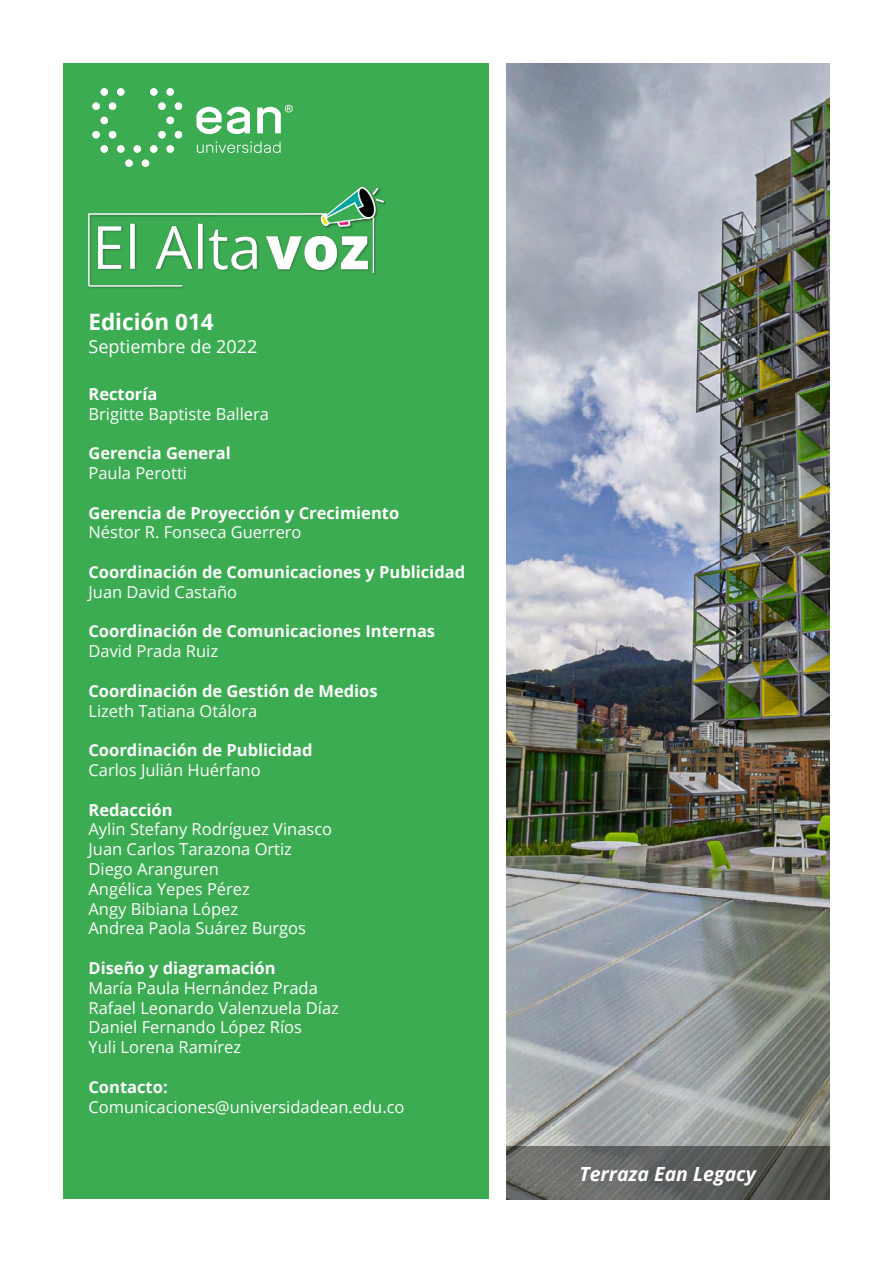
<style>
.page{position:relative;width:893px;height:1263px;background:#fff}
.page>*{position:absolute;margin:0;border:0;box-sizing:border-box;transform-origin:0 0}
.t1{font:700 22.5px "Open Sans";color:#fff}
.t2{font:italic 700 19.5px "Open Sans";color:#fff}
.t3{font:18px "Open Sans";color:#fff}
.t4{font:16.5px/19.8px "Open Sans";color:#fff}
.t5{font:700 16.5px "Open Sans";color:#fff}
</style>
<div class="page">
<div style="left:64px;top:64px;width:425px;height:1135px;background:#3cac52"></div>
<svg style="left:196px;top:107px;width:54px;height:27px"></svg>
<svg style="left:257px;top:105px;width:35px;height:28px"></svg>
<div style="left:134px;top:145px;width:7px;height:8px;background:#fff;border-radius:50%"></div>
<div style="left:158px;top:131px;width:8px;height:7px;background:#fff;border-radius:50%"></div>
<div style="left:158px;top:102px;width:8px;height:8px;background:#fff;border-radius:50%"></div>
<div style="left:109px;top:102px;width:7px;height:8px;background:#fff;border-radius:50%"></div>
<div style="left:109px;top:131px;width:7px;height:7px;background:#fff;border-radius:50%"></div>
<div style="left:101px;top:117px;width:7px;height:7px;background:#fff;border-radius:50%"></div>
<div style="left:150px;top:88px;width:7px;height:8px;background:#fff;border-radius:50%"></div>
<div style="left:167px;top:117px;width:7px;height:7px;background:#fff;border-radius:50%"></div>
<div style="left:117px;top:88px;width:7px;height:8px;background:#fff;border-radius:50%"></div>
<div style="left:150px;top:145px;width:7px;height:8px;background:#fff;border-radius:50%"></div>
<div style="left:117px;top:145px;width:7px;height:8px;background:#fff;border-radius:50%"></div>
<div style="left:167px;top:88px;width:7px;height:8px;background:#fff;border-radius:50%"></div>
<div style="left:175px;top:102px;width:7px;height:8px;background:#fff;border-radius:50%"></div>
<div style="left:175px;top:131px;width:7px;height:7px;background:#fff;border-radius:50%"></div>
<div style="left:125px;top:160px;width:8px;height:7px;background:#fff;border-radius:50%"></div>
<div style="left:142px;top:160px;width:7px;height:7px;background:#fff;border-radius:50%"></div>
<div style="left:167px;top:145px;width:7px;height:8px;background:#fff;border-radius:50%"></div>
<div style="left:92px;top:102px;width:8px;height:8px;background:#fff;border-radius:50%"></div>
<div style="left:101px;top:88px;width:7px;height:8px;background:#fff;border-radius:50%"></div>
<div style="left:101px;top:145px;width:7px;height:8px;background:#fff;border-radius:50%"></div>
<div style="left:92px;top:131px;width:8px;height:7px;background:#fff;border-radius:50%"></div>
<svg style="left:197px;top:142px;width:84px;height:11px"></svg>
<img style="left:88px;top:186px;width:298px;height:102px">
<img style="left:506px;top:64px;width:323px;height:1082px">
<svg style="left:506px;top:1146px;width:323px;height:53px;background:#5e605e"></svg>
<h1 class="t1" style="left:88px;top:306px;width:127px">Edición 014</h1>
<p class="t3" style="left:88px;top:334px;width:170px">Septiembre de 2022</p>
<p class="t5" style="left:88px;top:382px;width:70px">Rectoría</p>
<p class="t4" style="left:88px;top:403px;width:182px">Brigitte Baptiste Ballera</p>
<p class="t5" style="left:88px;top:442px;width:144px">Gerencia General</p>
<p class="t4" style="left:88px;top:463px;width:100px">Paula Perotti</p>
<p class="t5" style="left:88px;top:501px;width:312px">Gerencia de Proyección y Crecimiento</p>
<p class="t4" style="left:88px;top:522px;width:215px">Néstor R. Fonseca Guerrero</p>
<p class="t5" style="left:88px;top:560px;width:378px">Coordinación de Comunicaciones y Publicidad</p>
<p class="t4" style="left:88px;top:581px;width:150px">Juan David Castaño</p>
<p class="t5" style="left:88px;top:620px;width:348px">Coordinación de Comunicaciones Internas</p>
<p class="t4" style="left:88px;top:641px;width:131px">David Prada Ruiz</p>
<p class="t5" style="left:88px;top:679px;width:291px">Coordinación de Gestión de Medios</p>
<p class="t4" style="left:88px;top:700px;width:170px">Lizeth Tatiana Otálora</p>
<p class="t5" style="left:88px;top:739px;width:226px">Coordinación de Publicidad</p>
<p class="t4" style="left:88px;top:760px;width:174px">Carlos Julián Huérfano</p>
<p class="t5" style="left:88px;top:798px;width:86px">Redacción</p>
<p class="t4" style="left:88px;top:819px;width:245px">Aylin Stefany Rodríguez Vinasco<br>Juan Carlos Tarazona Ortiz<br>Diego Aranguren<br>Angélica Yepes Pérez<br>Angy Bibiana López<br>Andrea Paola Suárez Burgos</p>
<p class="t5" style="left:88px;top:956px;width:189px">Diseño y diagramación</p>
<p class="t4" style="left:88px;top:977px;width:252px">María Paula Hernández Prada<br>Rafael Leonardo Valenzuela Díaz<br>Daniel Fernando López Ríos<br>Yuli Lorena Ramírez</p>
<p class="t5" style="left:88px;top:1075px;width:81px">Contacto:</p>
<p class="t4" style="left:88px;top:1096px;width:318px">Comunicaciones@universidadean.edu.co</p>
<p class="t2" style="left:579px;top:1160px;width:178px">Terraza Ean Legacy</p>
</div>
